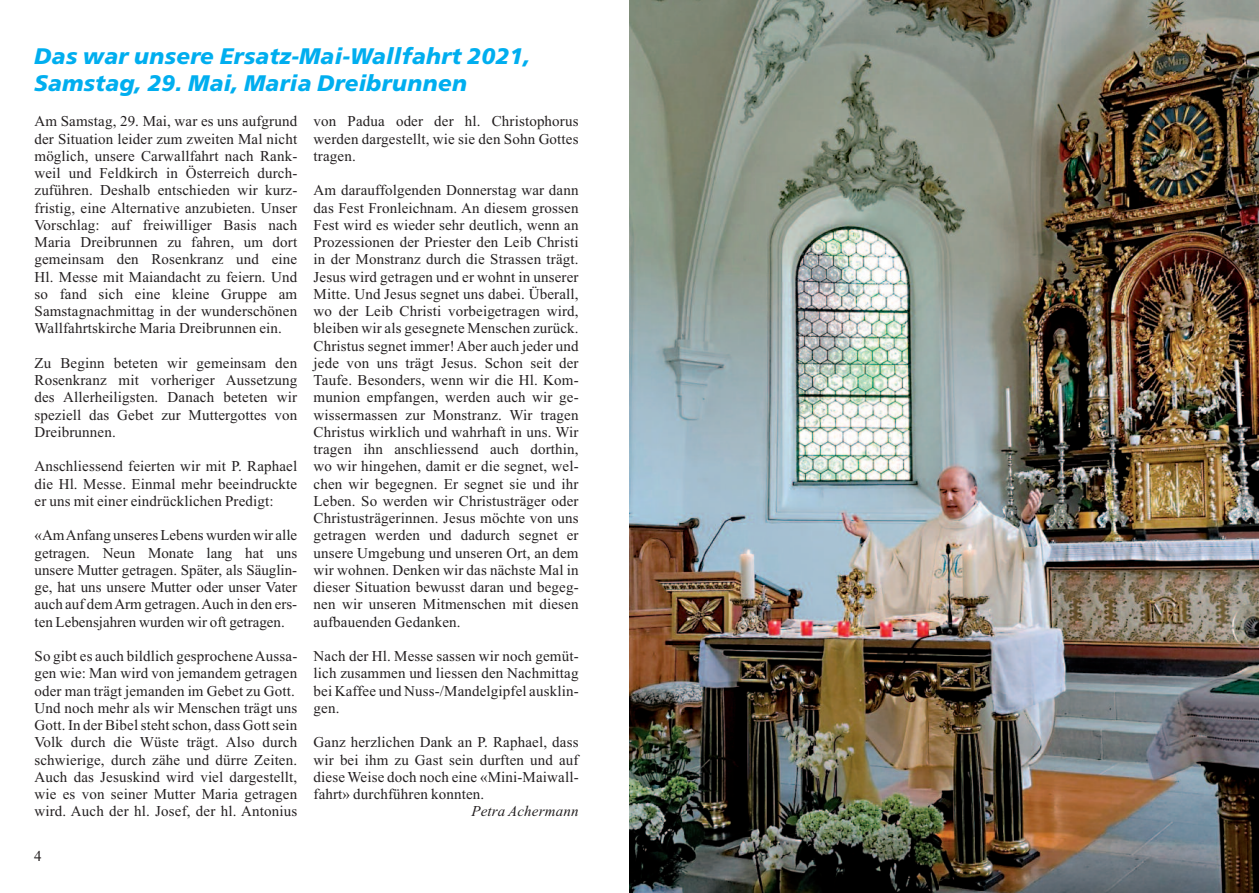
<style>
.page{position:relative;width:1259px;height:893px;background:#fff}
.page>*{position:absolute;margin:0;border:0;box-sizing:border-box;transform-origin:0 0}
.t1{font:italic 900 22.5px/27px "Frutiger";letter-spacing:.01em;color:#00aeef}
.t2{font:15px/17.2px "Times New Roman";letter-spacing:.01em;color:#231f20;text-align:justify}
.t3{font:italic 15px "Times New Roman";letter-spacing:.01em;color:#231f20}
</style>
<div class="page">
<img style="left:629px;top:0;width:630px;height:893px">
<h1 class="t1" style="left:34px;top:44px;width:498px">Das war unsere Ersatz-Mai-Wallfahrt 2021,<br>Samstag, 29. Mai, Maria Dreibrunnen</h1>
<p class="t2" style="left:35px;top:113px;width:264px">Am Samstag, 29. Mai, war es uns aufgrund der Situation leider zum zweiten Mal nicht möglich, unsere Carwallfahrt nach Rank&shy;weil und Feldkirch in Österreich durch&shy;zuführen. Deshalb entschieden wir kurz&shy;fristig, eine Alternative anzubieten. Unser Vorschlag: auf freiwilliger Basis nach Maria Dreibrunnen zu fahren, um dort gemeinsam den Rosenkranz und eine Hl. Messe mit Maiandacht zu feiern. Und so fand sich eine kleine Gruppe am Samstagnachmittag in der wunderschönen Wallfahrtskirche Maria Dreibrunnen ein.</p>
<p class="t2" style="left:35px;top:354px;width:264px">Zu Beginn beteten wir gemeinsam den Rosenkranz mit vorheriger Aussetzung des Allerheiligsten. Danach beteten wir speziell das Gebet zur Muttergottes von Dreibrunnen.</p>
<p class="t2" style="left:35px;top:458px;width:264px">Anschliessend feierten wir mit P. Raphael die Hl. Messe. Einmal mehr beeindruckte er uns mit einer eindrücklichen Predigt:</p>
<p class="t2" style="left:35px;top:527px;width:264px">«AmAnfangunseresLebenswurdenwiralle getragen. Neun Monate lang hat uns unsere Mutter getragen. Später, als Säuglin&shy;ge, hat uns unsere Mutter oder unser Vater auch auf demArm getragen.Auch in den ers&shy;ten Lebensjahren wurden wir oft getragen.</p>
<p class="t2" style="left:34px;top:647px;width:264px;text-align:left">So gibt es auch bildlich gesprocheneAussa&shy;gen wie: Man wird von jemandem getragen oder man trägt jemanden im Gebet zu Gott.<br>Und noch mehr als wir Menschen trägt uns Gott. In der Bibel steht schon, dass Gott sein Volk durch die Wüste trägt. Also durch schwierige, durch zähe und dürre Zeiten.<br>Auch das Jesuskind wird viel dargestellt, wie es von seiner Mutter Maria getragen wird. Auch der hl. Josef, der hl. Antonius</p>
<p class="t2" style="left:314px;top:113px;width:266px">von Padua oder der hl. Christophorus werden dargestellt, wie sie den Sohn Gottes tragen.</p>
<p class="t2" style="left:314px;top:182px;width:267px">Am darauffolgenden Donnerstag war dann das Fest Fronleichnam. An diesem grossen Fest wird es wieder sehr deutlich, wenn an Prozessionen der Priester den Leib Christi in der Monstranz durch die Strassen trägt.<br>Jesus wird getragen und er wohnt in unserer Mitte. Und Jesus segnet uns dabei. Überall, wo der Leib Christi vorbeigetragen wird, bleiben wir als gesegnete Menschen zurück.<br>Christus segnet immer!Aber auch jeder und jede von uns trägt Jesus. Schon seit der Taufe. Besonders, wenn wir die Hl. Kom&shy;munion empfangen, werden auch wir ge&shy;wissermassen zur Monstranz. Wir tragen Christus wirklich und wahrhaft in uns. Wir tragen ihn anschliessend auch dorthin, wo wir hingehen, damit er die segnet, wel&shy;chen wir begegnen. Er segnet sie und ihr Leben. So werden wir Christusträger oder Christusträgerinnen. Jesus möchte von uns getragen werden und dadurch segnet er unsere Umgebung und unseren Ort, an dem wir wohnen. Denken wir das nächste Mal in dieser Situation bewusst daran und begeg&shy;nen wir unseren Mitmenschen mit diesen aufbauenden Gedanken.</p>
<p class="t2" style="left:313px;top:647px;width:267px">Nach der Hl. Messe sassen wir noch gemüt&shy;lich zusammen und liessen den Nachmittag bei Kaffee und Nuss-/Mandelgipfel ausklin&shy;gen.</p>
<p class="t2" style="left:313px;top:734px;width:267px">Ganz herzlichen Dank an P. Raphael, dass wir bei ihm zu Gast sein durften und auf dieseWeise doch noch eine «Mini-Maiwall&shy;fahrt» durchführen konnten.</p>
<p class="t3" style="left:471px;top:802px;width:109px">Petra Achermann</p>
<p class="t2" style="left:34px;top:847px;width:9px">4</p>
</div>
